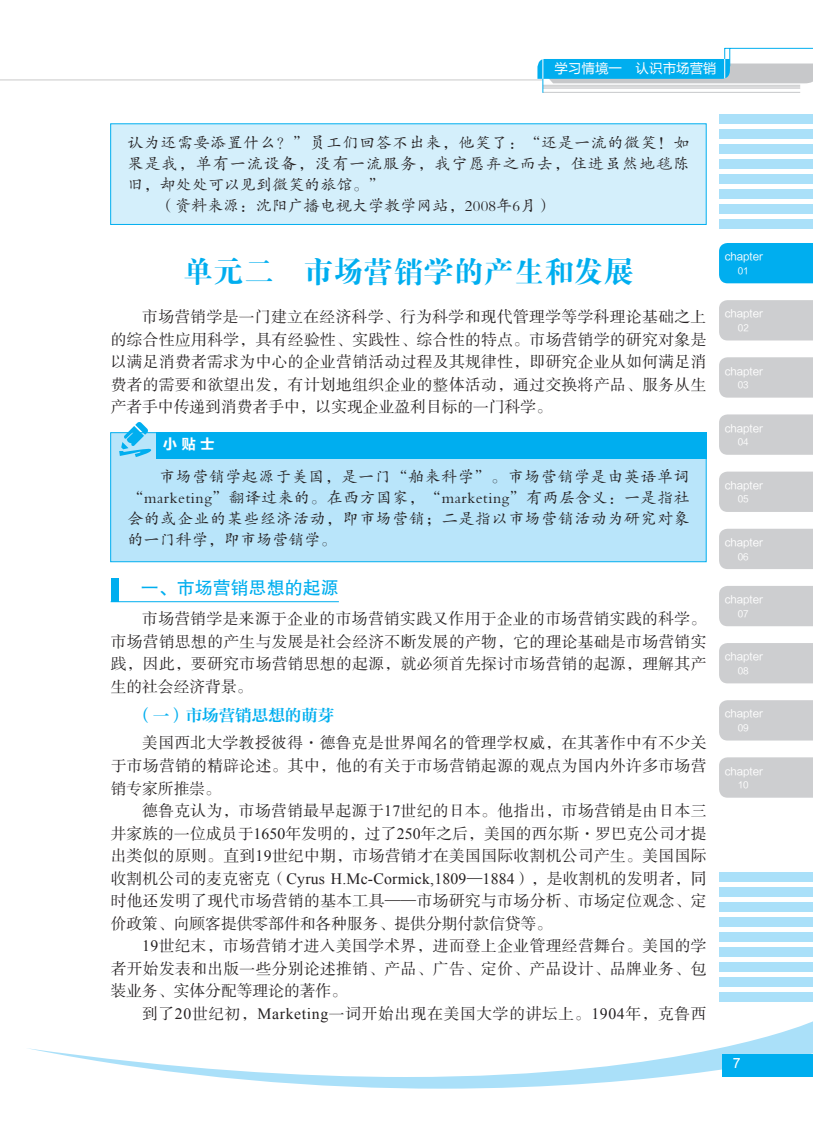
<style>
.page{position:relative;width:813px;height:1132px;background:#fff}
.page>*{position:absolute;margin:0;border:0;box-sizing:border-box;transform-origin:0 0}
.t1{font:30px "FZDBSK GBK1 0";color:#00aeef}
.t2{font:18px "FZHTK GBK1 0";color:#00aeef}
.t3{font:16.5px "FZZYSK1 GBK1 0";color:#00aeef}
.t4{font:15.75px/22.5px "FZSSK GBK1 0";letter-spacing:.02em;color:#231f20;text-align:justify}
.t5{font:15.75px/21px "FZKTK GBK1 0";letter-spacing:.05em;color:#231f20;text-align:justify}
.t6{font:15.75px "Times New Roman";letter-spacing:.015em;color:#231f20}
.t7{font:15.75px "FZKTK GBK1 0";letter-spacing:.02em;color:#231f20}
.t8{font:15.75px "FZSSK GBK1 0";letter-spacing:.04em;color:#231f20}
.t9{font:15.75px "FZKTK GBK1 0";letter-spacing:.08em;color:#231f20}
.t10{font:14.55px "FZLTCHK GBK1 0";color:#fff}
.t11{font:14.1px "Arial";color:#fff}
.t12{font:13.5px "FZLTHK GBK1 0";color:#fff}
.t13{font:10.5px "FZLTHK GBK1 0";color:#fff}
.t14{font:9px "FZLTHK GBK1 0";color:#fff}
.s1{font-family:"Times New Roman"}
.s2{font-family:"FZSSK GBK1 0"}
</style>
<div class="page">
<svg style="left:28px;top:1022px;width:784px;height:66px"></svg>
<div style="left:721px;top:1053px;width:91px;height:23px;background:#00aeef"></div>
<div style="left:718px;top:872px;width:94px;height:9px;background:#aae0f9"></div>
<div style="left:718px;top:887px;width:94px;height:9px;background:#aae0f9"></div>
<div style="left:718px;top:902px;width:94px;height:9px;background:#aae0f9"></div>
<div style="left:718px;top:917px;width:94px;height:9px;background:#aae0f9"></div>
<div style="left:718px;top:932px;width:94px;height:9px;background:#aae0f9"></div>
<div style="left:718px;top:947px;width:94px;height:9px;background:#aae0f9"></div>
<div style="left:718px;top:962px;width:94px;height:9px;background:#aae0f9"></div>
<div style="left:718px;top:977px;width:94px;height:9px;background:#aae0f9"></div>
<div style="left:718px;top:992px;width:94px;height:9px;background:#aae0f9"></div>
<div style="left:718px;top:114px;width:94px;height:10px;background:#aae0f9"></div>
<div style="left:718px;top:129px;width:94px;height:10px;background:#aae0f9"></div>
<div style="left:718px;top:144px;width:94px;height:10px;background:#aae0f9"></div>
<div style="left:718px;top:159px;width:94px;height:10px;background:#aae0f9"></div>
<div style="left:718px;top:174px;width:94px;height:10px;background:#aae0f9"></div>
<div style="left:718px;top:189px;width:94px;height:10px;background:#aae0f9"></div>
<div style="left:718px;top:204px;width:94px;height:10px;background:#aae0f9"></div>
<div style="left:718px;top:219px;width:94px;height:10px;background:#aae0f9"></div>
<div style="left:719px;top:243px;width:93px;height:40px;background:#00aeef"></div>
<div style="left:719px;top:300px;width:93px;height:40px;background:#cdced0"></div>
<div style="left:719px;top:357px;width:93px;height:40px;background:#cdced0"></div>
<div style="left:719px;top:414px;width:93px;height:40px;background:#cdced0"></div>
<div style="left:719px;top:471px;width:93px;height:41px;background:#cdced0"></div>
<div style="left:719px;top:528px;width:93px;height:41px;background:#cdced0"></div>
<div style="left:719px;top:586px;width:93px;height:40px;background:#cdced0"></div>
<div style="left:719px;top:643px;width:93px;height:40px;background:#cdced0"></div>
<div style="left:719px;top:700px;width:93px;height:40px;background:#cdced0"></div>
<div style="left:719px;top:757px;width:93px;height:40px;background:#cdced0"></div>
<hr style="left:13px;top:79px;width:529px;height:1px;background:#231f20">
<hr style="left:542px;top:85px;width:257px;height:1px;background:#c7c8ca">
<hr style="left:542px;top:86px;width:257px;height:1px;background:#c7c8ca">
<hr style="left:542px;top:88px;width:257px;height:1px;background:#c7c8ca">
<hr style="left:542px;top:92px;width:257px;height:1px;background:#c7c8ca">
<hr style="left:542px;top:60px;width:1px;height:33px;background:#00aeef">
<svg style="left:537px;top:48px;width:275px;height:35px"></svg>
<svg style="left:0;top:79px;width:13px;height:1px"></svg>
<div style="left:110px;top:123px;width:596px;height:102px;background:#d4effb;border:1px solid #00aeef"></div>
<div style="left:110px;top:432px;width:596px;height:130px;background:#b9e5fa;border:1px solid #00aeef"></div>
<div style="left:156px;top:432px;width:550px;height:27px;background:#00aeef"></div>
<svg style="left:119px;top:422px;width:37px;height:35px"></svg>
<hr style="left:111px;top:601px;width:228px;height:1px;background:#00aeef">
<div style="left:111px;top:577px;width:7px;height:24px;background:#00aeef"></div>
<p class="t12" style="left:554px;top:61px;width:163px">学习情境一 认识市场营销</p>
<p class="t5" style="left:128px;top:132px;width:563px">认为还需要添置什么？”员工们回答不出来，他笑了：“还是一流的微笑！如</p>
<p class="t9" style="left:128px;top:155px;width:563px">果是我，单有一流设备，没有一流服务，我宁愿弃之而去，住进虽然地毯陈</p>
<p class="t7" style="left:128px;top:176px;width:274px">旧，却处处可以见到微笑的旅馆。”　</p>
<p class="t7" style="left:159px;top:197px;width:394px">（资料来源：沈阳广播电视大学教学网站，2008年6月）</p>
<h1 class="t1" style="left:183px;top:256px;width:452px">单元二 市场营销学的产生和发展</h1>
<p class="t4" style="left:111px;top:306px;width:597px;text-indent:32px">市场营销学是一门建立在经济科学、行为科学和现代管理学等学科理论基础之上的综合性应用科学，具有经验性、实践性、综合性的特点。市场营销学的研究对象是以满足消费者需求为中心的企业营销活动过程及其规律性，即研究企业从如何满足消费者的需要和欲望出发，有计划地组织企业的整体活动，通过交换将产品、服务从生产者手中传递到消费者手中，以实现企业盈利目标的一门科学。</p>
<p class="t10" style="left:163px;top:436px;width:53px">小贴士</p>
<p class="t5" style="left:128px;top:466px;width:563px;text-indent:32px">市场营销学起源于美国，是一门“舶来科学”。市场营销学是由英语单词“marketing”翻译过来的。在西方国家，“marketing”有两层含义：一是指社会的或企业的某些经济活动，即市场营销；二是指以市场营销活动为研究对象的一门科学，即市场营销学。</p>
<p class="t2" style="left:141px;top:578px;width:199px">一、市场营销思想的起源</p>
<p class="t4" style="left:111px;top:608px;width:597px;text-indent:32px">市场营销学是来源于企业的市场营销实践又作用于企业的市场营销实践的科学。市场营销思想的产生与发展是社会经济不断发展的产物，它的理论基础是市场营销实践，因此，要研究市场营销思想的起源，就必须首先探讨市场营销的起源，理解其产生的社会经济背景。</p>
<p class="t3" style="left:136px;top:706px;width:200px">（一）市场营销思想的萌芽</p>
<p class="t4" style="left:111px;top:732px;width:597px;text-indent:32px">美国西北大学教授彼得·德鲁克是世界闻名的管理学权威，在其著作中有不少关于市场营销的精辟论述。其中，他的有关于市场营销起源的观点为国内外许多市场营销专家所推崇。</p>
<p class="t4" style="left:111px;top:800px;width:597px;text-indent:32px">德鲁克认为，市场营销最早起源于<span class="s1">17</span>世纪的日本。他指出，市场营销是由日本三井家族的一位成员于<span class="s1">1650</span>年发明的，过了<span class="s1">250</span>年之后，美国的西尔斯·罗巴克公司才提出类似的原则。直到<span class="s1">19</span>世纪中期，市场营销才在美国国际收割机公司产生。美国国际</p>
<p class="t6" style="left:111px;top:867px;width:597px"><span class="s2">收割机公司的麦克密克（</span>Cyrus H.Mc-Cormick,1809<span class="s2">—</span>1884<span class="s2">），是收割机的发明者，同</span></p>
<p class="t4" style="left:111px;top:890px;width:597px">时他还发明了现代市场营销的基本工具——市场研究与市场分析、市场定位观念、定价政策、向顾客提供零部件和各种服务、提供分期付款信贷等。</p>
<p class="t4" style="left:111px;top:935px;width:597px;text-indent:32px"><span class="s1">19</span>世纪末，市场营销才进入美国学术界，进而登上企业管理经营舞台。美国的学者开始发表和出版一些分别论述推销、产品、广告、定价、产品设计、品牌业务、包装业务、实体分配等理论的著作。</p>
<p class="t8" style="left:142px;top:1004px;width:565px">到了<span class="s1">20</span>世纪初，<span class="s1">Marketing</span>一词开始出现在美国大学的讲坛上。<span class="s1">1904</span>年，克鲁西</p>
<p class="t13" style="left:724px;top:251px;width:40px">chapter</p>
<p class="t14" style="left:737px;top:266px;width:12px">01</p>
<p class="t13" style="left:724px;top:308px;width:40px">chapter</p>
<p class="t14" style="left:737px;top:323px;width:12px">02</p>
<p class="t13" style="left:724px;top:365px;width:40px">chapter</p>
<p class="t14" style="left:737px;top:380px;width:12px">03</p>
<p class="t13" style="left:724px;top:422px;width:40px">chapter</p>
<p class="t14" style="left:737px;top:437px;width:12px">04</p>
<p class="t13" style="left:724px;top:479px;width:40px">chapter</p>
<p class="t14" style="left:737px;top:494px;width:12px">05</p>
<p class="t13" style="left:724px;top:536px;width:40px">chapter</p>
<p class="t14" style="left:737px;top:551px;width:12px">06</p>
<p class="t13" style="left:724px;top:593px;width:40px">chapter</p>
<p class="t14" style="left:737px;top:608px;width:12px">07</p>
<p class="t13" style="left:724px;top:650px;width:40px">chapter</p>
<p class="t14" style="left:737px;top:665px;width:12px">08</p>
<p class="t13" style="left:724px;top:707px;width:40px">chapter</p>
<p class="t14" style="left:737px;top:722px;width:12px">09</p>
<p class="t13" style="left:724px;top:765px;width:40px">chapter</p>
<p class="t14" style="left:737px;top:779px;width:12px">10</p>
<p class="t11" style="left:732px;top:1053px;width:9px">7</p>
</div>
